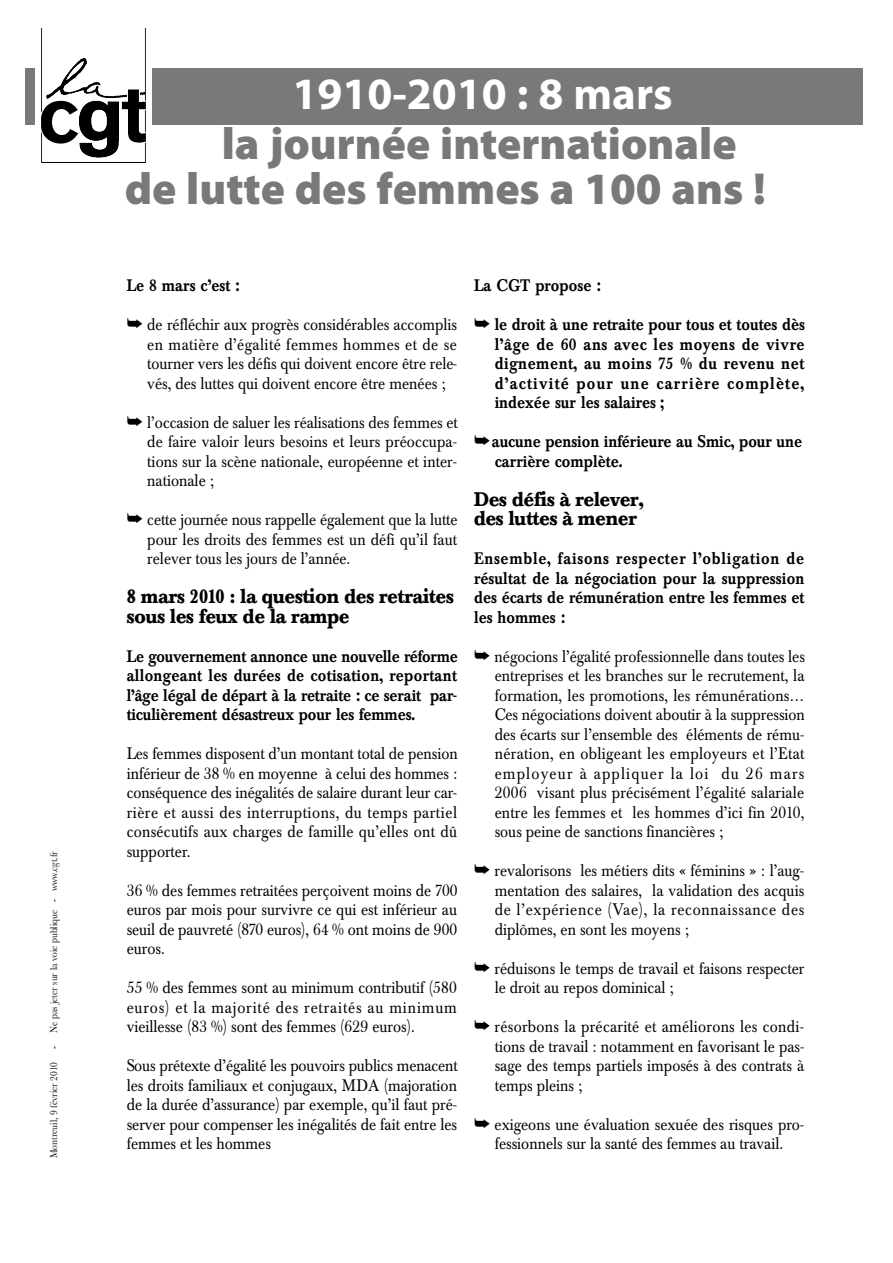
<style>
.page{position:relative;width:893px;height:1263px;background:#fff}
.page>*{position:absolute;margin:0;border:0;box-sizing:border-box;transform-origin:0 0}
.t1{font:900 45px/45px "Myriad Pro";color:#797979}
.t2{font:700 45px "Myriad Pro";color:#fff}
.t3{font:700 19.5px/19.5px "Baskerville BE";color:#000;scale:.9 1}
.t4{font:16.5px/19.5px "Baskerville BE";color:#000;text-align:justify;scale:.9 1}
.t5{font:500 16.5px/19.5px "Baskerville BE";color:#000;text-align:justify;scale:.9 1}
.t6{font:10.5px "Baskerville";color:#000;scale:.9 1}
</style>
<div class="page">
<div style="left:26px;top:69px;width:837px;height:56px;background:#797979"></div>
<div style="left:35px;top:28px;width:117px;height:139px;background:#fff"></div>
<img style="left:41px;top:28px;width:105px;height:134px">
<p class="t6" style="left:48px;top:1158px;width:343px;rotate:-90deg">Montreuil, 9 février 2010 - Ne pas jeter sur la voie publique - www.cgt.fr</p>
<h1 class="t2" style="left:292px;top:75px;width:381px">1910-2010 : 8 mars</h1>
<h1 class="t1" style="left:125px;top:125px;width:642px;text-indent:97px">la journée internationale de lutte des femmes a 100 ans !</h1>
<p class="t5" style="left:127px;top:278px;width:127px">Le 8 mars c’est :</p>
<p class="t4" style="left:147px;top:317px;width:346px;text-indent:-21px">➥ de réfléchir aux progrès considérables accomplis en matière d’égalité femmes hommes et de se tourner vers les défis qui doivent encore être rele&shy;vés, des luttes qui doivent encore être menées ;</p>
<p class="t4" style="left:147px;top:414px;width:346px;text-indent:-21px">➥ l’occasion de saluer les réalisations des femmes et de faire valoir leurs besoins et leurs préoccupa&shy;tions sur la scène nationale, européenne et inter&shy;nationale ;</p>
<p class="t4" style="left:147px;top:512px;width:346px;text-indent:-21px">➥ cette journée nous rappelle également que la lutte pour les droits des femmes est un défi qu’il faut relever tous les jours de l’année.</p>
<p class="t3" style="left:127px;top:589px;width:365px">8 mars 2010 : la question des retraites sous les feux de la rampe</p>
<p class="t5" style="left:127px;top:648px;width:369px">Le gouvernement annonce une nouvelle réforme allongeant les durées de cotisation, reportant l’âge légal de départ à la retraite : ce serait par&shy;ticulièrement désastreux pour les femmes.</p>
<p class="t4" style="left:127px;top:746px;width:369px">Les femmes disposent d’un montant total de pension inférieur de 38 % en moyenne à celui des hommes : conséquence des inégalités de salaire durant leur car&shy;rière et aussi des interruptions, du temps partiel consécutifs aux charges de famille qu’elles ont dû supporter.</p>
<p class="t4" style="left:127px;top:882px;width:369px">36 % des femmes retraitées perçoivent moins de 700 euros par mois pour survivre ce qui est inférieur au seuil de pauvreté (870 euros), 64 % ont moins de 900 euros.</p>
<p class="t4" style="left:127px;top:980px;width:368px">55 % des femmes sont au minimum contributif (580 euros) et la majorité des retraités au minimum vieillesse (83 %) sont des femmes (629 euros).</p>
<p class="t4" style="left:127px;top:1058px;width:369px">Sous prétexte d’égalité les pouvoirs publics menacent les droits familiaux et conjugaux, MDA (majoration de la durée d’assurance) par exemple, qu’il faut pré&shy;server pour compenser les inégalités de fait entre les femmes et les hommes</p>
<p class="t5" style="left:474px;top:278px;width:142px">La CGT propose :</p>
<p class="t5" style="left:494px;top:317px;width:346px;text-indent:-21px">➥ le droit à une retraite pour tous et toutes dès l’âge de 60 ans avec les moyens de vivre dignement, au moins 75 % du revenu net d’activité pour une carrière complète, indexée sur les salaires ;</p>
<p class="t5" style="left:494px;top:434px;width:343px;text-indent:-21px">➥aucune pension inférieure au Smic, pour une carrière complète.</p>
<p class="t3" style="left:474px;top:491px;width:190px">Des défis à relever, des luttes à mener</p>
<p class="t5" style="left:474px;top:551px;width:369px">Ensemble, faisons respecter l’obligation de résultat de la négociation pour la suppression des écarts de rémunération entre les femmes et les hommes :</p>
<p class="t4" style="left:494px;top:648px;width:346px;text-indent:-21px">➥ négocions l’égalité professionnelle dans toutes les entreprises et les branches sur le recrutement, la formation, les promotions, les rémunérations… Ces négociations doivent aboutir à la suppression des écarts sur l’ensemble des éléments de rému&shy;nération, en obligeant les employeurs et l’Etat employeur à appliquer la loi du 26 mars 2006 visant plus précisément l’égalité salariale entre les femmes et les hommes d’ici fin 2010, sous peine de sanctions financières ;</p>
<p class="t4" style="left:494px;top:863px;width:346px;text-indent:-21px">➥ revalorisons les métiers dits « féminins » : l’aug&shy;mentation des salaires, la validation des acquis de l’expérience (Vae), la reconnaissance des diplômes, en sont les moyens ;</p>
<p class="t4" style="left:494px;top:960px;width:345px;text-indent:-21px">➥ réduisons le temps de travail et faisons respecter le droit au repos dominical ;</p>
<p class="t4" style="left:494px;top:1019px;width:345px;text-indent:-21px">➥ résorbons la précarité et améliorons les condi&shy;tions de travail : notamment en favorisant le pas&shy;sage des temps partiels imposés à des contrats à temps pleins ;</p>
<p class="t4" style="left:474px;top:1116px;width:368px;text-align:center">➥ exigeons une évaluation sexuée des risques pro&shy;fessionnels sur la santé des femmes au travail.</p>
</div>
